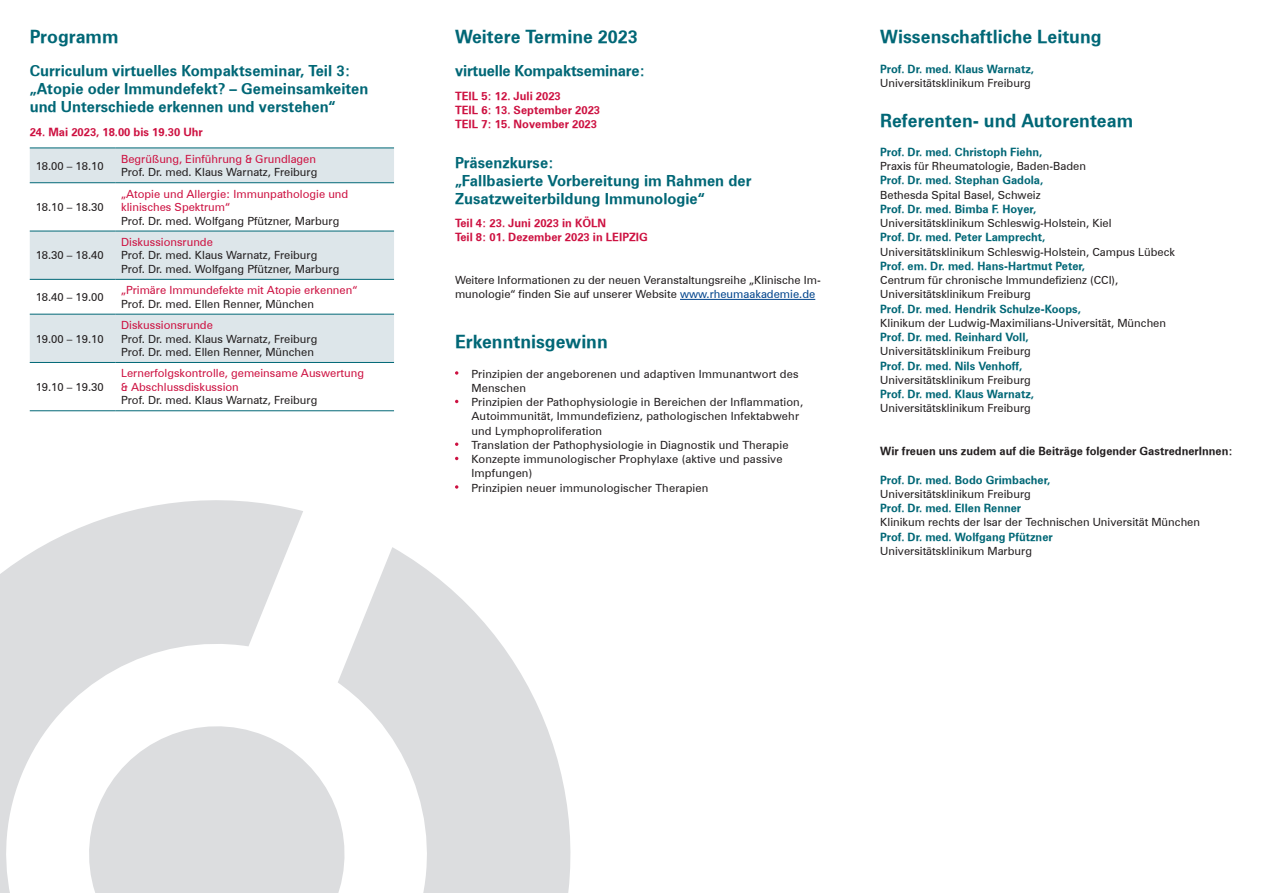
<style>
.page{position:relative;width:1263px;height:893px;background:#fff}
.page>*{position:absolute;margin:0;border:0;box-sizing:border-box;transform-origin:0 0}
.t1{font:18px "Zurich Bold BT";color:#006776}
.t2{font:15px/18px "Zurich Bold BT";color:#006776}
.t3{font:11.25px/14.2px "Zurich BT";color:#231f20}
.t4{font:11.25px "Zurich Bold BT";color:#006776}
.t5{font:11.25px/13.5px "Zurich BT";color:#cd1141}
.t6{font:11.25px/14.2px "Zurich Bold BT";color:#cd1141}
.t7{font:11.25px "Zurich Bold BT";color:#231f20}
.s1{color:#01448c}
</style>
<div class="page">
<svg style="left:338px;top:547px;width:233px;height:346px;fill:#dcdddf"></svg>
<svg style="left:0;top:500px;width:303px;height:393px;fill:#dcdddf"></svg>
<svg style="left:72px;top:709px;width:290px;height:184px;fill:#dcdddf"></svg>
<hr style="left:680px;top:299px;width:135px;height:1px;background:#01448c">
<svg style="left:455px;top:371px;width:3px;height:4px"></svg>
<svg style="left:455px;top:442px;width:3px;height:4px"></svg>
<svg style="left:455px;top:485px;width:3px;height:4px"></svg>
<div style="left:30px;top:149px;width:364px;height:33px;background:#dde6ea"></div>
<svg style="left:30px;top:183px;width:364px;height:179px;fill:#dde6ea"></svg>
<hr style="left:30px;top:148px;width:85px;height:1px;background:#006776">
<hr style="left:115px;top:148px;width:279px;height:1px;background:#006776">
<hr style="left:30px;top:182px;width:85px;height:1px;background:#006776">
<hr style="left:115px;top:182px;width:279px;height:1px;background:#006776">
<hr style="left:30px;top:231px;width:85px;height:1px;background:#006776">
<hr style="left:115px;top:231px;width:279px;height:1px;background:#006776">
<hr style="left:30px;top:279px;width:85px;height:1px;background:#006776">
<hr style="left:115px;top:279px;width:279px;height:1px;background:#006776">
<hr style="left:30px;top:314px;width:85px;height:1px;background:#006776">
<hr style="left:115px;top:314px;width:279px;height:1px;background:#006776">
<hr style="left:30px;top:362px;width:85px;height:1px;background:#006776">
<hr style="left:115px;top:362px;width:279px;height:1px;background:#006776">
<hr style="left:30px;top:410px;width:85px;height:1px;background:#006776">
<hr style="left:115px;top:410px;width:279px;height:1px;background:#006776">
<h1 class="t1" style="left:30px;top:26px;width:90px">Programm</h1>
<h2 class="t2" style="left:30px;top:62px;width:340px">Curriculum virtuelles Kompaktseminar, Teil 3: „Atopie oder Immundefekt? – Gemeinsamkeiten und Unterschiede erkennen und verstehen“</h2>
<p class="t6" style="left:30px;top:125px;width:175px">24. Mai 2023, 18.00 bis 19.30 Uhr</p>
<p class="t3" style="left:36px;top:158px;width:69px">18.00 – 18.10</p>
<p class="t3" style="left:36px;top:200px;width:69px">18.10 – 18.30</p>
<p class="t3" style="left:36px;top:248px;width:69px">18.30 – 18.40</p>
<p class="t3" style="left:36px;top:290px;width:69px">18.40 – 19.00</p>
<p class="t3" style="left:36px;top:331px;width:69px">19.00 – 19.10</p>
<p class="t3" style="left:36px;top:380px;width:69px">19.10 – 19.30</p>
<p class="t5" style="left:121px;top:152px;width:196px">Begrüßung, Einführung &amp; Grundlagen</p>
<p class="t3" style="left:121px;top:165px;width:198px">Prof. Dr. med. Klaus Warnatz, Freiburg</p>
<p class="t5" style="left:121px;top:187px;width:229px">„Atopie und Allergie: Immunpathologie und klinisches Spektrum“</p>
<p class="t3" style="left:121px;top:213px;width:220px">Prof. Dr. med. Wolfgang Pfützner, Marburg</p>
<p class="t5" style="left:121px;top:235px;width:93px">Diskussionsrunde</p>
<p class="t3" style="left:121px;top:249px;width:220px;line-height:13.5px">Prof. Dr. med. Klaus Warnatz, Freiburg<br>Prof. Dr. med. Wolfgang Pfützner, Marburg</p>
<p class="t5" style="left:121px;top:283px;width:238px">„Primäre Immundefekte mit Atopie erkennen“</p>
<p class="t3" style="left:121px;top:297px;width:194px">Prof. Dr. med. Ellen Renner, München</p>
<p class="t5" style="left:121px;top:318px;width:93px">Diskussionsrunde</p>
<p class="t3" style="left:121px;top:332px;width:198px;line-height:13.5px">Prof. Dr. med. Klaus Warnatz, Freiburg<br>Prof. Dr. med. Ellen Renner, München</p>
<p class="t5" style="left:121px;top:367px;width:244px">Lernerfolgskontrolle, gemeinsame Auswertung &amp; Abschlussdiskussion</p>
<p class="t3" style="left:121px;top:393px;width:198px">Prof. Dr. med. Klaus Warnatz, Freiburg</p>
<h1 class="t1" style="left:455px;top:26px;width:184px">Weitere Termine 2023</h1>
<h2 class="t2" style="left:455px;top:62px;width:192px">virtuelle Kompaktseminare:</h2>
<p class="t6" style="left:455px;top:88px;width:147px">Teil 5: 12. Juli 2023<br>Tei l 6: 13. September 2023<br>Tei l 7: 15. November 2023</p>
<h2 class="t2" style="left:455px;top:153px;width:298px">Präsenzkurse:<br>„Fallbasierte Vorbereitung im Rahmen der<br>Zusatzweiterbildung Immunologie“</h2>
<p class="t6" style="left:455px;top:216px;width:194px">Teil 4: 23. Juni 2023 in KÖLN<br>Teil 8: 01. Dezember 2023 in LEIPZIG</p>
<p class="t3" style="left:455px;top:273px;width:367px">Weitere Informationen zu der neuen Veranstaltungsreihe „Klinische Im&shy;munologie“ finden Sie auf unserer Website <span class="s1">www.rheumaakademie.de</span></p>
<h1 class="t1" style="left:455px;top:331px;width:154px">Erkenntnisgewinn</h1>
<p class="t3" style="left:471px;top:366px;width:333px">Prinzipien der angeborenen und adaptiven Immunantwort des Menschen<br>Prinzipien der Pathophysiologie in Bereichen der Inflammation, Autoimmunität, Immundefizienz, pathologischen Infektabwehr und Lymphoproliferation<br>Translation der Pathophysiologie in Diagnostik und Therapie Konzepte immunologischer Prophylaxe (aktive und passive Impfungen)<br>Prinzipien neuer immunologischer Therapien</p>
<h1 class="t1" style="left:880px;top:26px;width:223px">Wissenschaftliche Leitung</h1>
<p class="t4" style="left:880px;top:62px;width:155px">Prof. Dr. med. Klaus Warnatz,</p>
<p class="t3" style="left:880px;top:76px;width:152px">Universitätsklinikum Freiburg</p>
<h1 class="t1" style="left:880px;top:109px;width:254px">Referenten- und Autorenteam</h1>
<p class="t4" style="left:880px;top:145px;width:163px">Prof. Dr. med. Christoph Fiehn,</p>
<p class="t3" style="left:880px;top:159px;width:207px">Praxis für Rheumatologie, Baden-Baden</p>
<p class="t4" style="left:880px;top:173px;width:164px">Prof. Dr. med. Stephan Gadola,</p>
<p class="t3" style="left:880px;top:187px;width:162px">Bethesda Spital Basel, Schweiz</p>
<p class="t4" style="left:880px;top:202px;width:157px">Prof. Dr. med. Bimba F. Hoyer,</p>
<p class="t3" style="left:880px;top:216px;width:233px">Universitätsklinikum Schleswig-Holstein, Kiel</p>
<p class="t4" style="left:880px;top:230px;width:167px">Prof. Dr. med. Peter Lamprecht,</p>
<p class="t3" style="left:880px;top:244px;width:296px">Universitätsklinikum Schleswig-Holstein, Campus Lübeck</p>
<p class="t4" style="left:880px;top:259px;width:206px">Prof. em. Dr. med. Hans-Hartmut Peter,</p>
<p class="t3" style="left:880px;top:273px;width:240px">Centrum für chronische Immundefizienz (CCI),<br>Universitätsklinikum Freiburg</p>
<p class="t4" style="left:880px;top:302px;width:202px">Prof. Dr. med. Hendrik Schulze-Koops,</p>
<p class="t3" style="left:880px;top:316px;width:287px">Klinikum der Ludwig-Maximilians-Universität, München</p>
<p class="t4" style="left:880px;top:330px;width:150px">Prof. Dr. med. Reinhard Voll,</p>
<p class="t3" style="left:880px;top:344px;width:152px">Universitätsklinikum Freiburg</p>
<p class="t4" style="left:880px;top:359px;width:143px">Prof. Dr. med. Nils Venhoff,</p>
<p class="t3" style="left:880px;top:373px;width:152px">Universitätsklinikum Freiburg</p>
<p class="t4" style="left:880px;top:387px;width:155px">Prof. Dr. med. Klaus Warnatz,</p>
<p class="t3" style="left:880px;top:401px;width:152px">Universitätsklinikum Freiburg</p>
<p class="t7" style="left:880px;top:444px;width:354px">Wir freuen uns zudem auf die Beiträge folgender GastrednerInnen:</p>
<p class="t4" style="left:880px;top:473px;width:171px">Prof. Dr. med. Bodo Grimbacher,</p>
<p class="t3" style="left:880px;top:487px;width:152px">Universitätsklinikum Freiburg</p>
<p class="t4" style="left:880px;top:501px;width:143px">Prof. Dr. med. Ellen Renner</p>
<p class="t3" style="left:880px;top:515px;width:321px">Klinikum rechts der Isar der Technischen Universität München</p>
<p class="t4" style="left:880px;top:530px;width:174px">Prof. Dr. med. Wolfgang Pfützner</p>
<p class="t3" style="left:880px;top:544px;width:153px">Universitätsklinikum Marburg</p>
</div>
